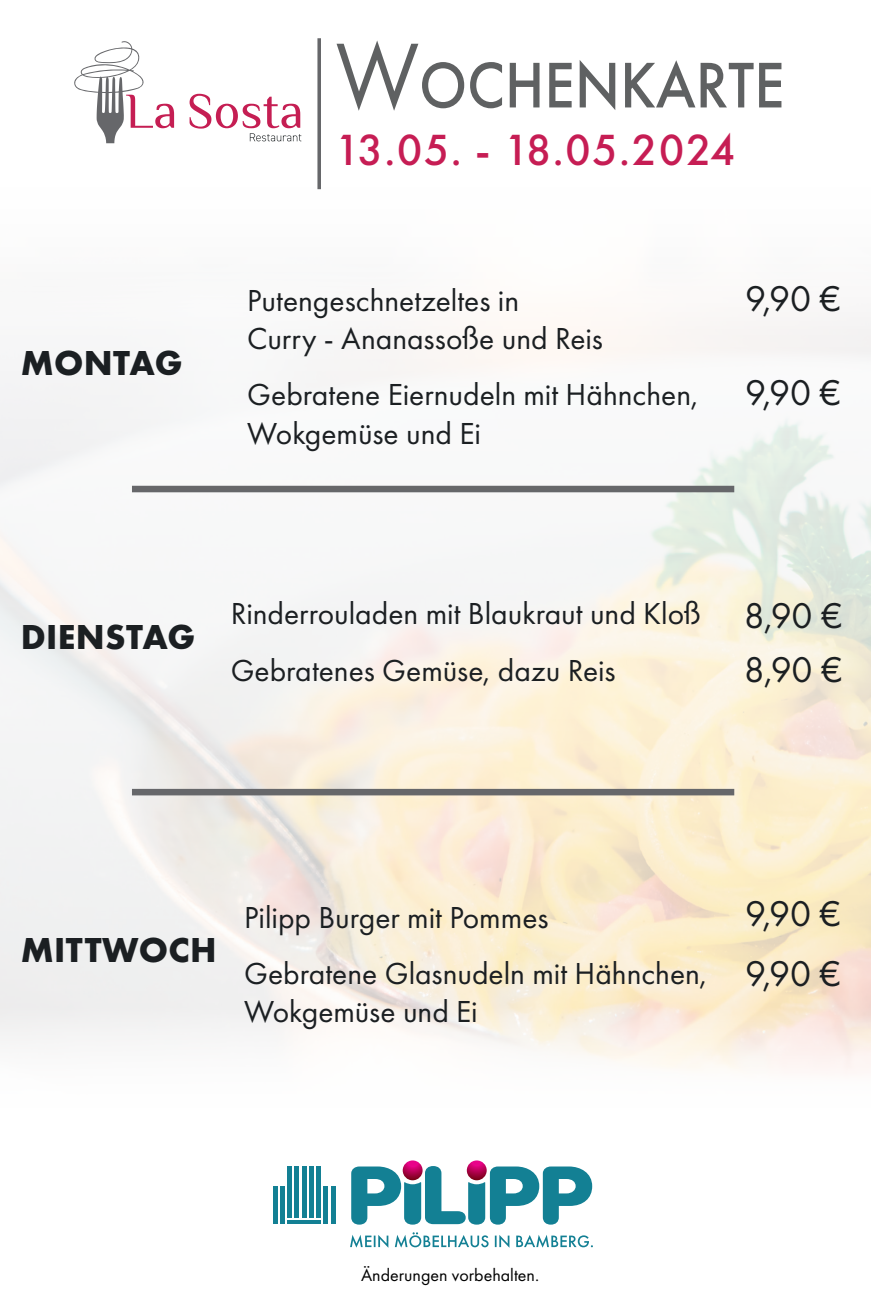
<style>
.page{position:relative;width:871px;height:1305px;background:#fff}
.page>*{position:absolute;margin:0;border:0;box-sizing:border-box;transform-origin:0 0}
.t1{font:500 66.83px "Futura PT";color:#5f6162;scale:.91 1}
.t2{font:500 45.23px "Futura PT";letter-spacing:.03em;color:#c61d54}
.t3{font:37.12px/54px "Futura PT";letter-spacing:-.005em;color:#1b1f22}
.t4{font:700 36px "Futura PT";letter-spacing:.01em;color:#1b1f22}
.t5{font:31.5px/56.2px "Futura PT";color:#1b1f22}
.t6{font:18px "Futura PT";color:#000001}
.s1{font-weight:400;font-size:95.62px}
</style>
<div class="page">
<svg style="left:317px;top:38px;width:4px;height:151px"></svg>
<svg style="left:74px;top:41px;width:227px;height:102px"></svg>
<div style="left:132px;top:486px;width:602px;height:6px;background:#66676a"></div>
<svg style="left:350px;top:1232px;width:243px;height:16px"></svg>
<svg style="left:351px;top:1166px;width:241px;height:59px"></svg>
<svg style="left:273px;top:1167px;width:62px;height:57px"></svg>
<svg style="left:403px;top:1160px;width:19px;height:20px"></svg>
<svg style="left:467px;top:1160px;width:20px;height:20px"></svg>
<div style="left:132px;top:789px;width:602px;height:6px;background:#66676a"></div>
<p class="t4" style="left:21px;top:340px;width:163px">MONTAG</p>
<h1 class="t1" style="left:336px;top:45px;width:494px"><span class="s1">W</span>OCHENKARTE</h1>
<h2 class="t2" style="left:335px;top:123px;width:402px">13.05. - 18.05.2024</h2>
<p class="t5" style="left:247px;top:281px;width:357px;line-height:38.2px">Putengeschnetzeltes in<br>Curry - Ananassoße und Reis</p>
<p class="t5" style="left:247px;top:376px;width:452px;line-height:38.2px">Gebratene Eiernudeln mit Hähnchen,<br>Wokgemüse und Ei</p>
<p class="t3" style="left:745px;top:271px;width:97px">9,90 €</p>
<p class="t3" style="left:745px;top:366px;width:97px">9,90 €</p>
<p class="t4" style="left:21px;top:614px;width:176px">DIENSTAG</p>
<p class="t5" style="left:231px;top:586px;width:472px">Rinderrouladen mit Blaukraut und Kloß<br>Gebratenes Gemüse, dazu Reis</p>
<p class="t3" style="left:743px;top:588px;width:100px">8,90 €<br>8,90 €</p>
<p class="t4" style="left:21px;top:927px;width:197px">MITTWOCH</p>
<p class="t5" style="left:244px;top:889px;width:464px">Pilipp Burger mit Pommes<br>Gebratene Glasnudeln mit Hähnchen,</p>
<p class="t5" style="left:244px;top:983px;width:235px">Wokgemüse und Ei</p>
<p class="t3" style="left:745px;top:883px;width:97px;line-height:60.8px">9,90 €<br>9,90 €</p>
<p class="t6" style="left:361px;top:1264px;width:180px">Änderungen vorbehalten.</p>
</div>
